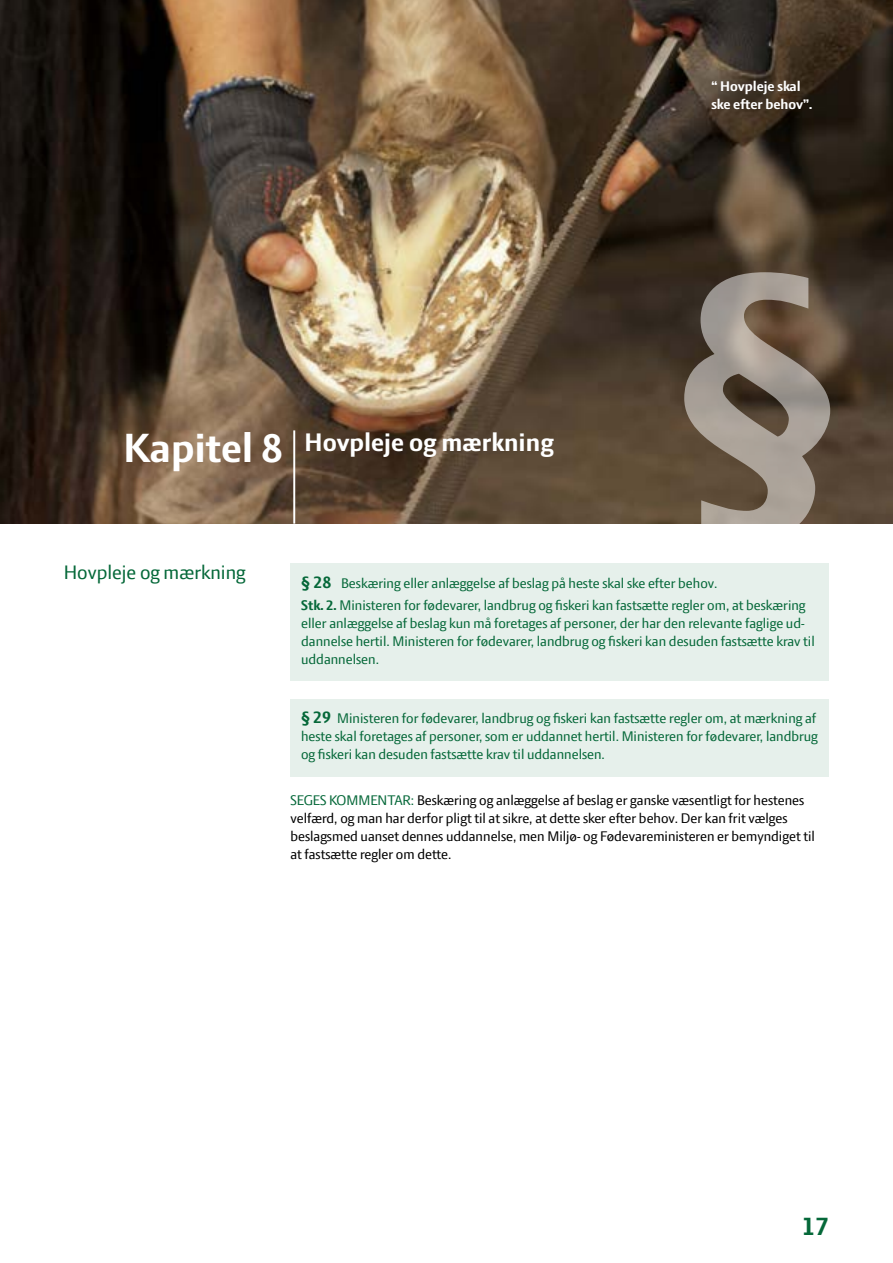
<style>
.page{position:relative;width:893px;height:1263px;background:#fff}
.page>*{position:absolute;margin:0;border:0;box-sizing:border-box;transform-origin:0 0}
.t1{font:700 339.3px "LF Press Sans";color:#fff}
.t2{font:700 27.3px "LF Press Sans";color:#fff}
.t3{font:700 27.3px "LF Press Sans";color:#056839}
.t4{font:21px "LF Press Sans";color:#056839}
.t5{font:15px/18px "LF Press Sans";color:#056839}
.t6{font:15px/18px "LF Press Sans";color:#000}
.t7{font:700 15px/18px "LF Press Sans";color:#fff}
.s1{font-size:43.8px}
.s2{font-weight:700;font-size:18px}
.s3{font-weight:700}
.s4{color:#056839}
</style>
<div class="page">
<img style="left:0;top:0;width:893px;height:524px">
<hr style="left:293px;top:430px;width:2px;height:94px;background:#fff">
<div style="left:291px;top:563px;width:538px;height:118px;background:#e6f0eb"></div>
<div style="left:290px;top:699px;width:539px;height:77px;background:#e6f0eb"></div>
<h2 class="t2" style="left:123px;top:426px;width:432px"><span class="s1">Kapitel 8</span> Hovpleje og mærkning</h2>
<p class="t7" style="left:711px;top:77px;width:102px">“ Hovpleje skal ske efter behov”.</p>
<h1 class="t1" style="left:672px;top:187px;width:171px">§</h1>
<h3 class="t4" style="left:64px;top:560px;width:183px">Hovpleje og mærkning</h3>
<p class="t5" style="left:301px;top:571px;width:506px;line-height:22.2px"><span class="s2">§ 28</span> Beskæring eller anlæggelse af beslag på heste skal ske efter behov.<br><span class="s3">Stk. 2.</span> Ministeren for fødevarer, landbrug og fiskeri kan fastsætte regler om, at beskæring</p>
<p class="t5" style="left:301px;top:614px;width:515px">eller anlæggelse af beslag kun må foretages af personer, der har den relevante faglige ud&shy;dannelse hertil. Ministeren for fødevarer, landbrug og fiskeri kan desuden fastsætte krav til uddannelsen.</p>
<p class="t5" style="left:301px;top:709px;width:518px;text-align:justify"><span class="s2">§ 29</span> Ministeren for fødevarer, landbrug og fiskeri kan fastsætte regler om, at mærkning af heste skal foretages af personer, som er uddannet hertil. Ministeren for fødevarer, landbrug og fiskeri kan desuden fastsætte krav til uddannelsen.</p>
<p class="t6" style="left:290px;top:791px;width:526px"><span class="s4">SEGES KOMMENTAR:</span> Beskæring og anlæggelse af beslag er ganske væsentligt for hestenes velfærd, og man har derfor pligt til at sikre, at dette sker efter behov. Der kan frit vælges beslagsmed uanset dennes uddannelse, men Miljø- og Fødevareministeren er bemyndiget til at fastsætte regler om dette.</p>
<h2 class="t3" style="left:802px;top:1210px;width:29px">17</h2>
</div>
